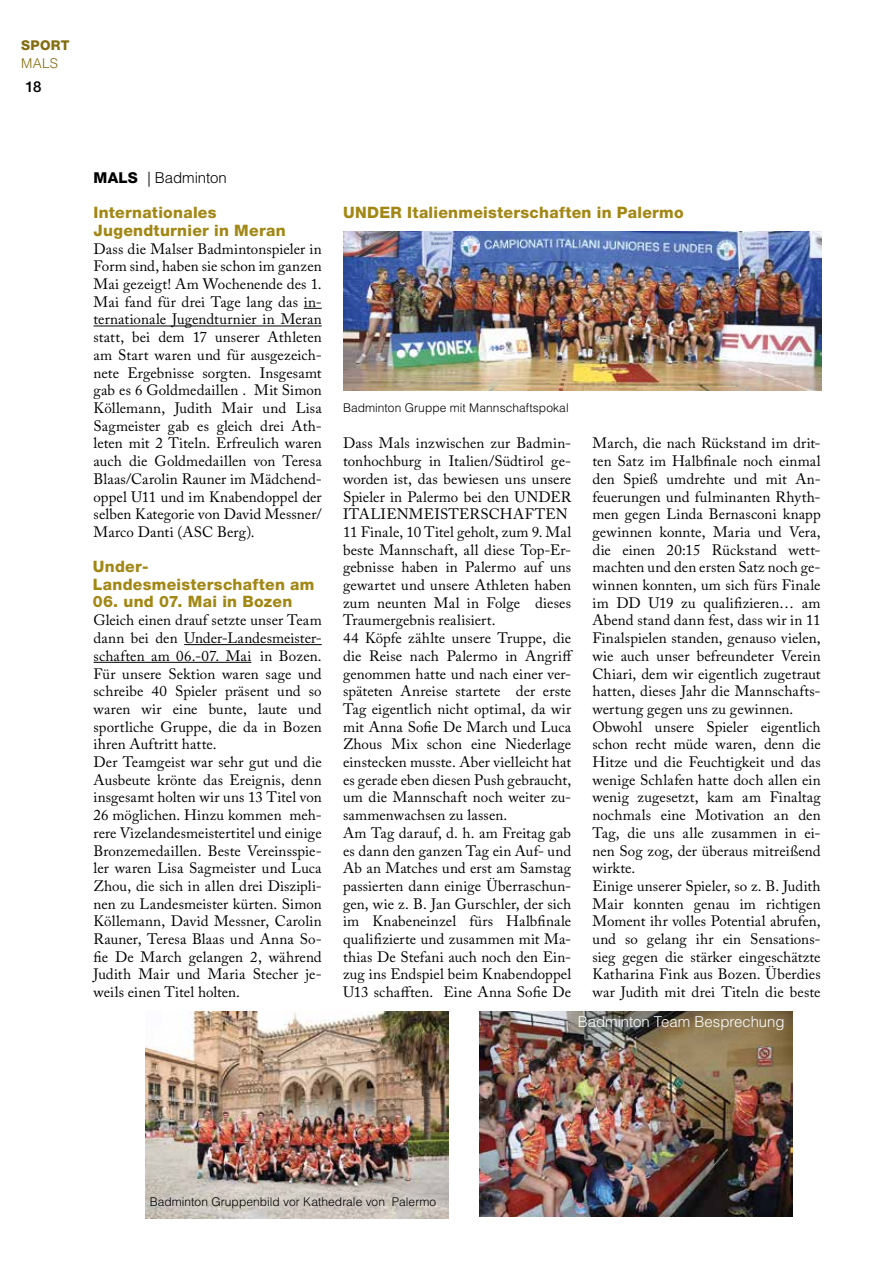
<style>
.page{position:relative;width:893px;height:1263px;background:#fff}
.page>*{position:absolute;margin:0;border:0;box-sizing:border-box;transform-origin:0 0}
.t1{font:800 15.75px/17.2px "Helvetica Neue";letter-spacing:.02em;color:#a38714}
.t2{font:15px/17.7px "Adobe Caslon Pro";letter-spacing:.005em;color:#000}
.t3{font:300 15px "Helvetica";letter-spacing:-.005em;color:#fff}
.t4{font:300 15px "Helvetica";letter-spacing:-.005em;color:#000}
.t5{font:500 15px "Helvetica Neue";color:#000}
.t6{font:800 13.5px "Helvetica Neue";letter-spacing:.015em;color:#846d0f}
.t7{font:300 13.5px "Helvetica";color:#846d0f}
.t8{font:300 12px "Helvetica";letter-spacing:.005em;color:#000}
.s1{font-family:"Helvetica Neue";font-weight:800}
</style>
<div class="page">
<img style="left:480px;top:1011px;width:312px;height:206px">
<img style="left:343px;top:232px;width:479px;height:159px">
<img style="left:145px;top:1011px;width:304px;height:207px">
<svg style="left:304px;top:308px;width:18px;height:1px"></svg>
<hr style="left:94px;top:326px;width:228px;height:1px;background:#000">
<hr style="left:184px;top:644px;width:138px;height:1px;background:#000">
<hr style="left:94px;top:662px;width:157px;height:1px;background:#000">
<p class="t6" style="left:21px;top:37px;width:50px">SPORT</p>
<p class="t7" style="left:21px;top:55px;width:38px">MALS</p>
<p class="t5" style="left:26px;top:78px;width:17px">18</p>
<p class="t4" style="left:94px;top:168px;width:135px"><span class="s1">MALS</span> | Badminton</p>
<p class="t1" style="left:94px;top:204px;width:194px">Internationales<br>Jugendturnier in Meran</p>
<p class="t2" style="left:94px;top:240px;width:230px;text-align:justify">Dass die Malser Badmintonspieler in Form sind, haben sie schon im ganzen Mai gezeigt! Am Wochenende des 1.<br>Mai fand für drei Tage lang das in&shy;ternationale Jugendturnier in Meran statt, bei dem 17 unserer Athleten am Start waren und für ausgezeich&shy;nete Ergebnisse sorgten. Insgesamt gab es 6 Goldmedaillen . Mit Simon Köllemann, Judith Mair und Lisa Sagmeister gab es gleich drei Ath&shy;leten mit 2 Titeln. Erfreulich waren auch die Goldmedaillen von Teresa Blaas/Carolin Rauner im Mädchend&shy;oppel U11 und im Knabendoppel der selben Kategorie von David Messner/ Marco Danti (ASC Berg).</p>
<p class="t1" style="left:93px;top:558px;width:223px">Under-<br>Landesmeisterschaften am</p>
<p class="t1" style="left:93px;top:592px;width:201px">06. und 07. Mai in Bozen</p>
<p class="t2" style="left:94px;top:611px;width:230px">Gleich einen drauf setzte unser Team dann bei den Under-Landesmeister&shy;schaften am 06.-07. Mai in Bozen.<br>Für unsere Sektion waren sage und schreibe 40 Spieler präsent und so waren wir eine bunte, laute und sportliche Gruppe, die da in Bozen ihren Auftritt hatte.<br>Der Teamgeist war sehr gut und die Ausbeute krönte das Ereignis, denn insgesamt holten wir uns 13 Titel von 26 möglichen. Hinzu kommen meh&shy;rere Vizelandesmeistertitel und einige Bronzemedaillen. Beste Vereinsspie&shy;ler waren Lisa Sagmeister und Luca Zhou, die sich in allen drei Diszipli&shy;nen zu Landesmeister kürten. Simon Köllemann, David Messner, Carolin Rauner, Teresa Blaas und Anna So&shy;fie De March gelangen 2, während Judith Mair und Maria Stecher je&shy;weils einen Titel holten.</p>
<p class="t1" style="left:343px;top:204px;width:342px">UNDER Italienmeisterschaften in Palermo</p>
<p class="t8" style="left:343px;top:400px;width:227px">Badminton Gruppe mit Mannschaftspokal</p>
<p class="t2" style="left:343px;top:434px;width:232px">Dass Mals inzwischen zur Badmin&shy;tonhochburg in Italien/Südtirol ge&shy;worden ist, das bewiesen uns unsere Spieler in Palermo bei den UNDER ITALIENMEISTERSCHAFTEN 11 Finale, 10 Titel geholt, zum 9. Mal beste Mannschaft, all diese Top-Er&shy;gebnisse haben in Palermo auf uns gewartet und unsere Athleten haben zum neunten Mal in Folge dieses Traumergebnis realisiert.<br>44 Köpfe zählte unsere Truppe, die die Reise nach Palermo in Angriff genommen hatte und nach einer ver&shy;späteten Anreise startete der erste Tag eigentlich nicht optimal, da wir mit Anna Sofie De March und Luca Zhous Mix schon eine Niederlage einstecken musste. Aber vielleicht hat es gerade eben diesen Push gebraucht, um die Mannschaft noch weiter zu&shy;sammenwachsen zu lassen.<br>Am Tag darauf, d. h. am Freitag gab es dann den ganzen Tag ein Auf- und Ab an Matches und erst am Samstag passierten dann einige Überraschun&shy;gen, wie z. B. Jan Gurschler, der sich im Knabeneinzel fürs Halbfinale qualifizierte und zusammen mit Ma&shy;thias De Stefani auch noch den Ein&shy;zug ins Endspiel beim Knabendoppel U13 schafften. Eine Anna Sofie De</p>
<p class="t2" style="left:592px;top:434px;width:230px">March, die nach Rückstand im drit&shy;ten Satz im Halbfinale noch einmal den Spieß umdrehte und mit An&shy;feuerungen und fulminanten Rhyth&shy;men gegen Linda Bernasconi knapp gewinnen konnte, Maria und Vera, die einen 20:15 Rückstand wett&shy;machten und den ersten Satz noch ge&shy;winnen konnten, um sich fürs Finale im DD U19 zu qualifizieren… am Abend stand dann fest, dass wir in 11<br>Finalspielen standen, genauso vielen, wie auch unser befreundeter Verein Chiari, dem wir eigentlich zugetraut hatten, dieses Jahr die Mannschafts&shy;wertung gegen uns zu gewinnen.<br>Obwohl unsere Spieler eigentlich schon recht müde waren, denn die Hitze und die Feuchtigkeit und das wenige Schlafen hatte doch allen ein wenig zugesetzt, kam am Finaltag nochmals eine Motivation an den Tag, die uns alle zusammen in ei&shy;nen Sog zog, der überaus mitreißend wirkte.<br>Einige unserer Spieler, so z. B. Judith Mair konnten genau im richtigen Moment ihr volles Potential abrufen, und so gelang ihr ein Sensations&shy;sieg gegen die stärker eingeschätzte Katharina Fink aus Bozen. Überdies war Judith mit drei Titeln die beste</p>
<p class="t3" style="left:578px;top:1012px;width:208px">Badminton Team Besprechung</p>
<p class="t8" style="left:150px;top:1194px;width:288px">Badminton Gruppenbild vor Kathedrale von Palermo</p>
</div>
